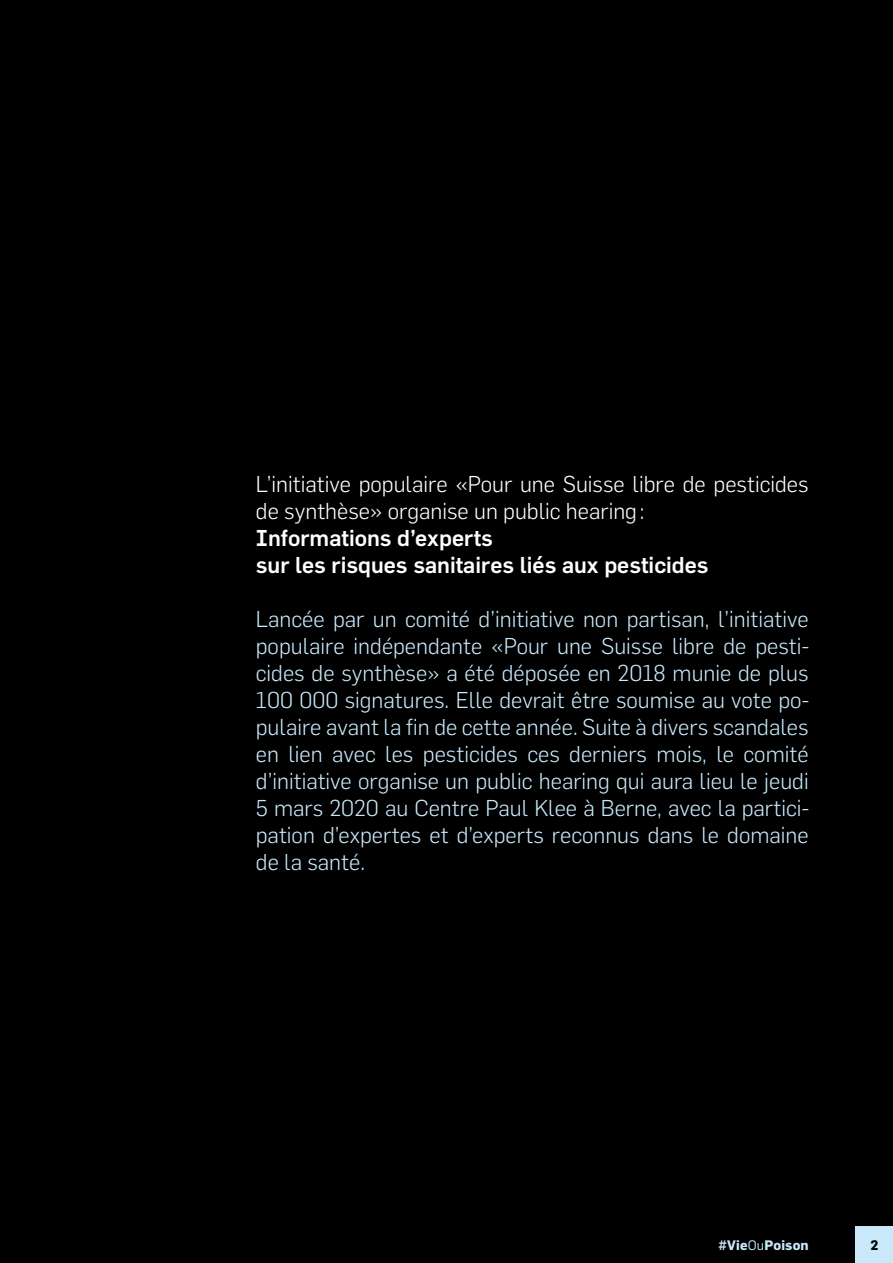
<style>
.page{position:relative;width:893px;height:1263px;background:#000}
.page>*{position:absolute;margin:0;border:0;box-sizing:border-box;transform-origin:0 0}
.t1{font:300 22.5px/27px "Flama";color:#c9e9fb;text-align:justify}
.t2{font:300 22.5px/27px "Flama";color:#fff}
.t3{font:500 22.5px/27px "Flama";color:#fff}
.t4{font:700 13.5px "Flama";letter-spacing:.01em;color:#c9e9fb}
.t5{font:700 13.5px "Flama";color:#000}
.s1{font-weight:400}
</style>
<div class="page">
<div style="left:856px;top:1227px;width:37px;height:36px;background:#c9e9fb"></div>
<p class="t2" style="left:256px;top:470px;width:554px">L’initiative populaire «Pour une Suisse libre de pesticides de synthèse» organise un public hearing:</p>
<p class="t3" style="left:256px;top:524px;width:454px">Informations d’experts<br>sur les risques sanitaires liés aux pesticides</p>
<p class="t1" style="left:256px;top:605px;width:555px">Lancée par un comité d’initiative non partisan, l’initiative populaire indépendante «Pour une Suisse libre de pesti&shy;cides de synthèse» a été déposée en 2018 munie de plus 100 000 signatures. Elle devrait être soumise au vote po&shy;pulaire avant la fin de cette année. Suite à divers scandales en lien avec les pesticides ces derniers mois, le comité d’initiative organise un public hearing qui aura lieu le jeudi 5 mars 2020 au Centre Paul Klee à Berne, avec la partici&shy;pation d’expertes et d’experts reconnus dans le domaine de la santé.</p>
<p class="t4" style="left:719px;top:1237px;width:92px">#Vie<span class="s1">Ou</span>Poison</p>
<p class="t5" style="left:870px;top:1237px;width:9px">2</p>
</div>
